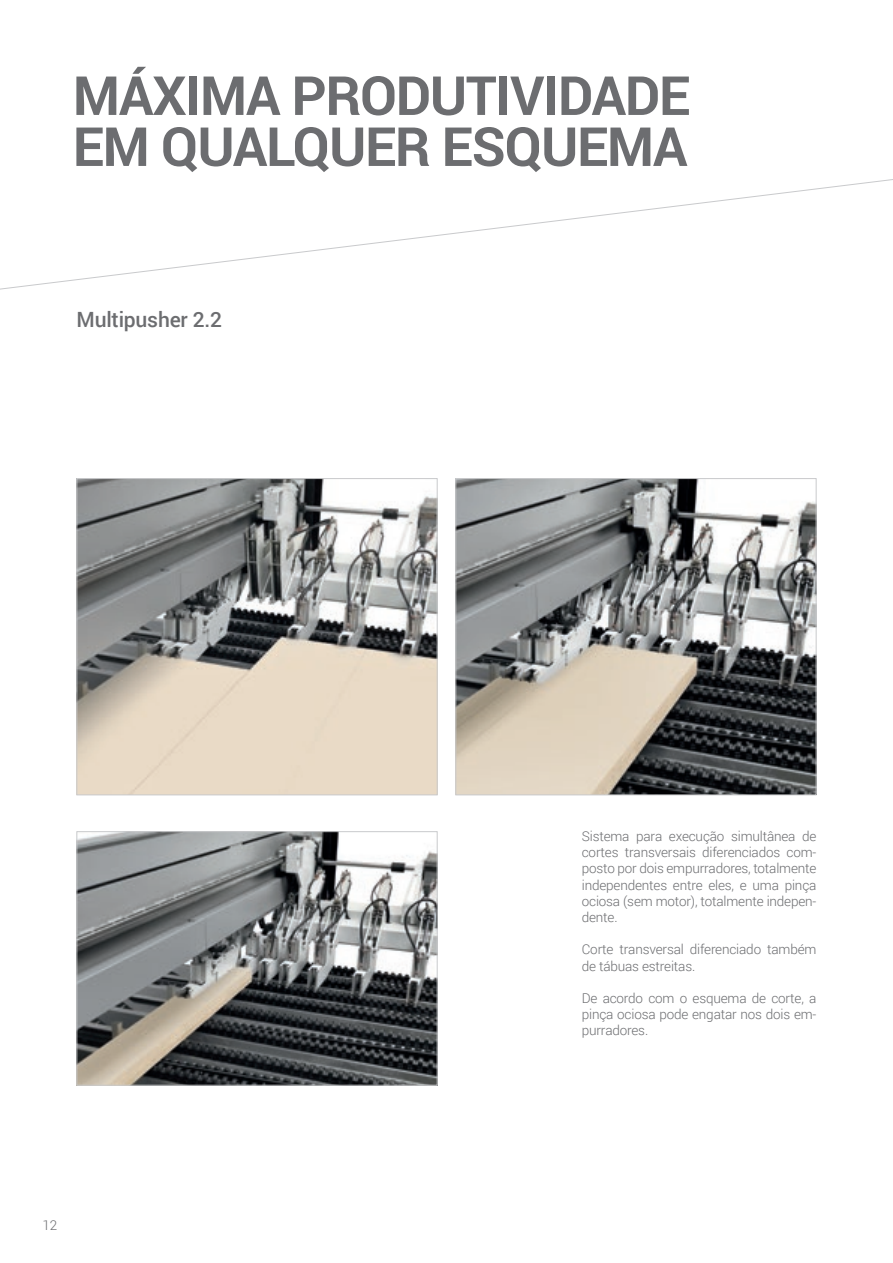
<style>
.page{position:relative;width:893px;height:1263px;background:#fff}
.page>*{position:absolute;margin:0;border:0;box-sizing:border-box;transform-origin:0 0}
._1_TITOLO_GRIGIO{font:700 54px/51px "Roboto";letter-spacing:-.02em;color:#6c6d70}
.t1{font:500 21px "Roboto";letter-spacing:-.01em;color:#6c6d70}
.t2{font:300 13.5px/16.2px "Roboto";letter-spacing:-.01em;color:#6c6d70;text-align:justify}
</style>
<div class="page">
<img style="left:79px;top:480px;width:356px;height:313px">
<div style="left:77px;top:478px;width:360px;height:317px;border:1px solid #c9cacc"></div>
<img style="left:457px;top:480px;width:357px;height:313px">
<div style="left:455px;top:478px;width:361px;height:317px;border:1px solid #c9cacc"></div>
<img style="left:79px;top:833px;width:356px;height:250px">
<div style="left:77px;top:831px;width:360px;height:254px;border:1px solid #c9cacc"></div>
<svg style="left:0;top:179px;width:893px;height:111px"></svg>
<p class="_1_TITOLO_GRIGIO" style="left:73px;top:68px;width:619px">MÁXIMA PRODUTIVIDADE<br>EM QUALQUER ESQUEMA</p>
<p class="t1" style="left:77px;top:305px;width:147px">Multipusher 2.2</p>
<p class="t2" style="left:42px;top:1216px;width:16px">12</p>
<p class="t2" style="left:582px;top:828px;width:236px">Sistema para execução simultânea de cortes transversais diferenciados com&shy;posto por dois empurradores, totalmente independentes entre eles, e uma pinça ociosa (sem motor), totalmente indepen&shy;dente.</p>
<p class="t2" style="left:582px;top:941px;width:236px">Corte transversal diferenciado também de tábuas estreitas.</p>
<p class="t2" style="left:582px;top:990px;width:236px">De acordo com o esquema de corte, a pinça ociosa pode engatar nos dois em&shy;purradores.</p>
</div>
